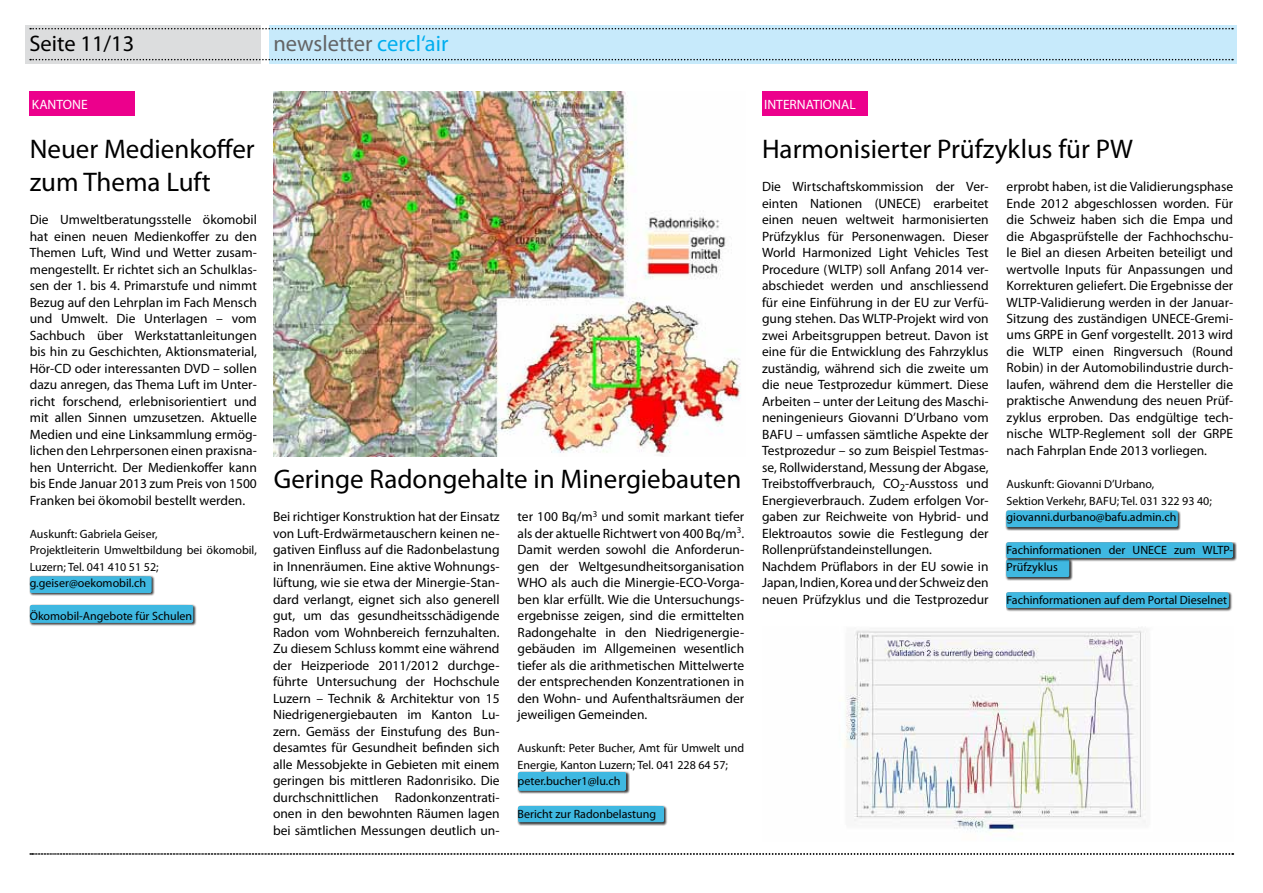
<style>
.page{position:relative;width:1263px;height:893px;background:#fff}
.page>*{position:absolute;margin:0;border:0;box-sizing:border-box;transform-origin:0 0}
.t1{font:27px/33px "Myriad Pro";color:#000}
.t2{font:22.5px "Myriad Pro";color:#636466}
.t3{font:22.5px "Myriad Pro";color:#000}
.t4{font:13.5px/16.5px "Myriad Pro";color:#000;text-align:justify}
.t5{font:13.5px "Myriad Pro";color:#fff}
.t6{font:12px/16.5px "Myriad Pro";color:#000}
.s1{color:#00aeef}
</style>
<div class="page">
<div style="left:269px;top:26px;width:968px;height:38px;background:#c7eafb"></div>
<div style="left:26px;top:26px;width:235px;height:38px;background:#dcddde"></div>
<svg style="left:30px;top:28px;width:1203px;height:1px"></svg>
<svg style="left:30px;top:59px;width:1203px;height:1px"></svg>
<svg style="left:30px;top:853px;width:1203px;height:2px;background:#8d8d8d"></svg>
<div style="left:30px;top:91px;width:105px;height:25px;background:#ec008c"></div>
<img style="left:274px;top:91px;width:467px;height:365px">
<div style="left:762px;top:91px;width:105px;height:25px;background:#ec008c"></div>
<img style="left:844px;top:627px;width:302px;height:208px">
<div style="left:517px;top:805px;width:150px;height:21px;background:#000;opacity:.75"></div>
<div style="left:517px;top:804px;width:149px;height:19px;background:#000;opacity:.3"></div>
<div style="left:29px;top:576px;width:126px;height:21px;background:#000;opacity:.75"></div>
<div style="left:29px;top:574px;width:125px;height:20px;background:#000;opacity:.3"></div>
<div style="left:29px;top:604px;width:168px;height:22px;background:#000;opacity:.75"></div>
<div style="left:29px;top:603px;width:166px;height:21px;background:#000;opacity:.3"></div>
<div style="left:517px;top:771px;width:113px;height:23px;background:#000;opacity:.75"></div>
<div style="left:517px;top:770px;width:111px;height:21px;background:#000;opacity:.3"></div>
<div style="left:1006px;top:510px;width:175px;height:21px;background:#000;opacity:.75"></div>
<div style="left:1005px;top:508px;width:175px;height:20px;background:#000;opacity:.3"></div>
<div style="left:1006px;top:542px;width:231px;height:20px;background:#000;opacity:.75"></div>
<div style="left:1005px;top:540px;width:230px;height:18px;background:#000;opacity:.3"></div>
<div style="left:1006px;top:559px;width:67px;height:22px;background:#000;opacity:.75"></div>
<div style="left:1005px;top:557px;width:66px;height:21px;background:#000;opacity:.3"></div>
<div style="left:1006px;top:592px;width:226px;height:20px;background:#000;opacity:.75"></div>
<div style="left:1005px;top:590px;width:226px;height:18px;background:#000;opacity:.3"></div>
<h2 class="t3" style="left:29px;top:29px;width:107px">Seite 11/13</h2>
<h2 class="t2" style="left:273px;top:29px;width:176px">newsletter <span class="s1">cercl‘air</span></h2>
<p class="t5" style="left:32px;top:96px;width:57px">KANTONE</p>
<h1 class="t1" style="left:30px;top:132px;width:226px">Neuer Medienkoffer zum Thema Luft</h1>
<p class="t4" style="left:30px;top:211px;width:229px">Die Umweltberatungsstelle ökomobil hat einen neuen Medienkoffer zu den Themen Luft, Wind und Wetter zusam&shy;mengestellt. Er richtet sich an Schulklas&shy;sen der 1. bis 4. Primarstufe und nimmt Bezug auf den Lehrplan im Fach Mensch und Umwelt. Die Unterlagen – vom Sachbuch über Werkstattanleitungen bis hin zu Geschichten, Aktionsmaterial, Hör-CD oder interessanten DVD – sollen dazu anregen, das Thema Luft im Unter&shy;richt forschend, erlebnisorientiert und mit allen Sinnen umzusetzen. Aktuelle Medien und eine Linksammlung ermög&shy;lichen den Lehrpersonen einen praxisna&shy;hen Unterricht. Der Medienkoffer kann bis Ende Januar 2013 zum Preis von 1500<br>Franken bei ökomobil bestellt werden.</p>
<p class="t6" style="left:30px;top:525px;width:229px">Auskunft: Gabriela Geiser,<br>Projektleiterin Umweltbildung bei ökomobil,<br>Luzern; Tel. 041 410 51 52; g.geiser@oekomobil.ch</p>
<p class="t6" style="left:30px;top:608px;width:164px">Ökomobil-Angebote für Schulen</p>
<h1 class="t1" style="left:274px;top:462px;width:469px">Geringe Radongehalte in Minergiebauten</h1>
<p class="t4" style="left:273px;top:508px;width:228px">Bei richtiger Konstruktion hat der Einsatz von Luft-Erdwärmetauschern keinen ne&shy;gativen Einfluss auf die Radonbelastung in Innenräumen. Eine aktive Wohnungs&shy;lüftung, wie sie etwa der Minergie-Stan&shy;dard verlangt, eignet sich also generell gut, um das gesundheitsschädigende Radon vom Wohnbereich fernzuhalten.<br>Zu diesem Schluss kommt eine während der Heizperiode 2011/2012 durchge&shy;führte Untersuchung der Hochschule Luzern – Technik &amp; Architektur von 15<br>Niedrigenergiebauten im Kanton Lu&shy;zern. Gemäss der Einstufung des Bun&shy;desamtes für Gesundheit befinden sich alle Messobjekte in Gebieten mit einem geringen bis mittleren Radonrisiko. Die durchschnittlichen Radonkonzentrati&shy;onen in den bewohnten Räumen lagen bei sämtlichen Messungen deutlich un-</p>
<p class="t4" style="left:518px;top:508px;width:228px">ter 100 Bq/m<sup>3</sup> und somit markant tiefer als der aktuelle Richtwert von 400 Bq/m<sup>3</sup>.<br>Damit werden sowohl die Anforderun&shy;gen der Weltgesundheitsorganisation WHO als auch die Minergie-ECO-Vorga&shy;ben klar erfüllt. Wie die Untersuchungs&shy;ergebnisse zeigen, sind die ermittelten Radongehalte in den Niedrigenergie&shy;gebäuden im Allgemeinen wesentlich tiefer als die arithmetischen Mittelwerte der entsprechenden Konzentrationen in den Wohn- und Aufenthaltsräumen der jeweiligen Gemeinden.</p>
<p class="t6" style="left:518px;top:740px;width:228px">Auskunft: Peter Bucher, Amt für Umwelt und<br>Energie, Kanton Luzern; Tel. 041 228 64 57; peter.bucher1@lu.ch</p>
<p class="t6" style="left:518px;top:806px;width:140px">Bericht zur Radonbelastung</p>
<p class="t5" style="left:764px;top:96px;width:93px">INTERNATIONAL</p>
<h1 class="t1" style="left:762px;top:132px;width:372px">Harmonisierter Prüfzyklus für PW</h1>
<p class="t4" style="left:762px;top:178px;width:228px;text-align:left">Die Wirtschaftskommission der Ver&shy;einten Nationen (UNECE) erarbeitet einen neuen weltweit harmonisierten Prüfzyklus für Personenwagen. Dieser World Harmonized Light Vehicles Test Procedure (WLTP) soll Anfang 2014 ver&shy;abschiedet werden und anschliessend für eine Einführung in der EU zur Verfü&shy;gung stehen. Das WLTP-Projekt wird von zwei Arbeitsgruppen betreut. Davon ist eine für die Entwicklung des Fahrzyklus zuständig, während sich die zweite um die neue Testprozedur kümmert. Diese Arbeiten – unter der Leitung des Maschi&shy;neningenieurs Giovanni D’Urbano vom BAFU – umfassen sämtliche Aspekte der Testprozedur – so zum Beispiel Testmas&shy;se, Rollwiderstand, Messung der Abgase, Treibstoffverbrauch, CO<sub>2</sub>-Ausstoss und Energieverbrauch. Zudem erfolgen Vor&shy;gaben zur Reichweite von Hybrid- und Elektroautos sowie die Festlegung der Rollenprüfstandeinstellungen.<br>Nachdem Prüflabors in der EU sowie in Japan, Indien, Korea und der Schweiz den neuen Prüfzyklus und die Testprozedur</p>
<p class="t4" style="left:1007px;top:178px;width:228px">erprobt haben, ist die Validierungsphase Ende 2012 abgeschlossen worden. Für die Schweiz haben sich die Empa und die Abgasprüfstelle der Fachhochschu&shy;le Biel an diesen Arbeiten beteiligt und wertvolle Inputs für Anpassungen und Korrekturen geliefert. Die Ergebnisse der WLTP-Validierung werden in der Januar-Sitzung des zuständigen UNECE-Gremi&shy;ums GRPE in Genf vorgestellt. 2013 wird die WLTP einen Ringversuch (Round Robin) in der Automobilindustrie durch&shy;laufen, während dem die Hersteller die praktische Anwendung des neuen Prüf&shy;zyklus erproben. Das endgültige tech&shy;nische WLTP-Reglement soll der GRPE nach Fahrplan Ende 2013 vorliegen.</p>
<p class="t6" style="left:1007px;top:476px;width:207px">Auskunft: Giovanni D’Urbano,<br>Sektion Verkehr, BAFU; Tel. 031 322 93 40; giovanni.durbano@bafu.admin.ch</p>
<p class="t6" style="left:1007px;top:542px;width:228px">Fachinformationen der UNECE zum WLTP-<br>Prüfzyklus</p>
<p class="t6" style="left:1007px;top:591px;width:222px">Fachinformationen auf dem Portal Dieselnet</p>
</div>
